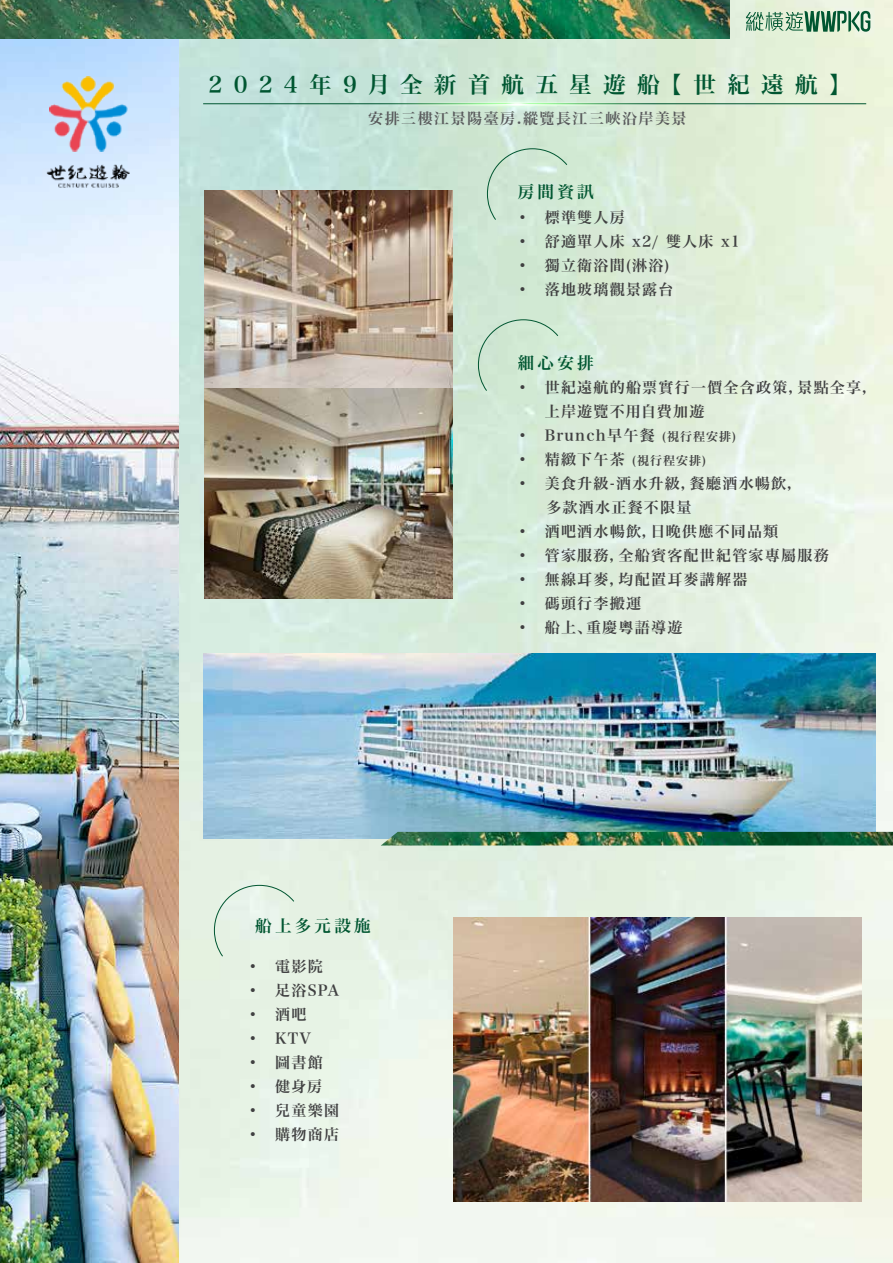
<style>
.page{position:relative;width:893px;height:1263px;background:#fff}
.page>*{position:absolute;margin:0;border:0;box-sizing:border-box;transform-origin:0 0}
.t1{font:22.5px "Hira Min Pro N W6";letter-spacing:.5em;color:#005631}
.t2{font:16.5px "Hira Min Pro N W6";letter-spacing:.2em;color:#005631}
.t3{font:15px/24px "Hira Min Pro N W6";letter-spacing:.085em;color:#404041}
.t4{font:15px "Hira Min Pro W6";letter-spacing:.1em;color:#58595b}
.t5{font:12px "Hira Min Pro N W6";letter-spacing:.085em;color:#404041}
.s1{font-size:12px}
.s2{font-size:15px}
.s3{font-family:"DFN Ming XB HK BF"}
</style>
<div class="page">
<img style="left:178px;top:0;width:715px;height:1263px">
<img style="left:203px;top:654px;width:672px;height:184px">
<img style="left:0;top:39px;width:178px;height:1224px">
<img style="left:0;top:39px;width:65px;height:1026px">
<svg style="left:746px;top:11px;width:124px;height:21px;background:#85af93"></svg>
<img style="left:0;top:0;width:729px;height:39px">
<hr style="left:203px;top:103px;width:663px;height:1px;background:#005631">
<img style="left:381px;top:832px;width:512px;height:13px">
<img style="left:205px;top:191px;width:247px;height:197px">
<img style="left:205px;top:388px;width:247px;height:211px">
<svg style="left:214px;top:885px;width:81px;height:72px;background:#e1eee2"></svg>
<svg style="left:478px;top:319px;width:81px;height:73px;background:#cce5d0"></svg>
<svg style="left:487px;top:148px;width:81px;height:73px;background:#cbe4d1"></svg>
<svg style="left:365px;top:101px;width:304px;height:6px"></svg>
<svg style="left:396px;top:92px;width:241px;height:23px"></svg>
<svg style="left:433px;top:92px;width:167px;height:23px;background:#cfecd5"></svg>
<img style="left:46px;top:160px;width:83px;height:32px">
<img style="left:50px;top:76px;width:81px;height:75px">
<img style="left:454px;top:918px;width:408px;height:283px">
<h1 class="t1" style="left:209px;top:64px;width:644px">2024年9月全新首航五星遊船【世紀遠航】</h1>
<p class="t4" style="left:368px;top:106px;width:320px">安排三樓江景陽臺房.縱覽長江三峽沿岸美景</p>
<p class="t2" style="left:518px;top:177px;width:77px">房間資訊</p>
<p class="t3" style="left:518px;top:205px;width:109px">• 標準雙人房</p>
<p class="t3" style="left:518px;top:229px;width:224px">• 舒適單人床 x2/ 雙人床 x1</p>
<p class="t3" style="left:518px;top:253px;width:153px">• 獨立衛浴間(淋浴)</p>
<p class="t3" style="left:518px;top:277px;width:157px">• 落地玻璃觀景露台</p>
<p class="t2" style="left:518px;top:348px;width:77px">細心安排</p>
<p class="t2" style="left:255px;top:911px;width:117px">船上多元設施</p>
<p class="t3" style="left:248px;top:953px;width:76px">• 電影院</p>
<p class="t3" style="left:248px;top:977px;width:93px">• 足浴SPA</p>
<p class="t3" style="left:248px;top:1001px;width:60px">• 酒吧</p>
<p class="t3" style="left:248px;top:1025px;width:65px">• KTV</p>
<p class="t3" style="left:248px;top:1049px;width:76px">• 圖書館</p>
<p class="t3" style="left:248px;top:1073px;width:75px">• 健身房</p>
<p class="t3" style="left:248px;top:1097px;width:92px">• 兒童樂園</p>
<p class="t3" style="left:248px;top:1121px;width:92px">• 購物商店</p>
<p class="t3" style="left:545px;top:374px;width:334px;text-indent:-27px">• 世紀遠航的船票實行一價全含政策，景點全享，上岸遊覽不用自費加遊</p>
<p class="t3" style="left:518px;top:422px;width:220px">• Brunch早午餐 <span class="s1">(視行程安排)</span></p>
<p class="t5" style="left:518px;top:450px;width:190px"><span class="s2">• 精緻下午茶</span> (視行程安排)</p>
<p class="t3" style="left:546px;top:470px;width:258px;text-indent:-29px">• 美食升級-酒水升級，餐廳酒水暢飲，多款酒水正餐不限量</p>
<p class="t3" style="left:518px;top:518px;width:262px">• 酒吧酒水暢飲，日晩供應不同品類</p>
<p class="t3" style="left:518px;top:542px;width:312px">• 管家服務，全船賓客配世紀管家專屬服務</p>
<p class="t3" style="left:518px;top:566px;width:231px">• 無線耳麥，均配置耳麥講解器</p>
<p class="t3" style="left:518px;top:590px;width:125px">• 碼頭行李搬運</p>
<p class="t3" style="left:518px;top:614px;width:166px">• 船上、重慶<span class="s3">粵</span>語導遊</p>
</div>
